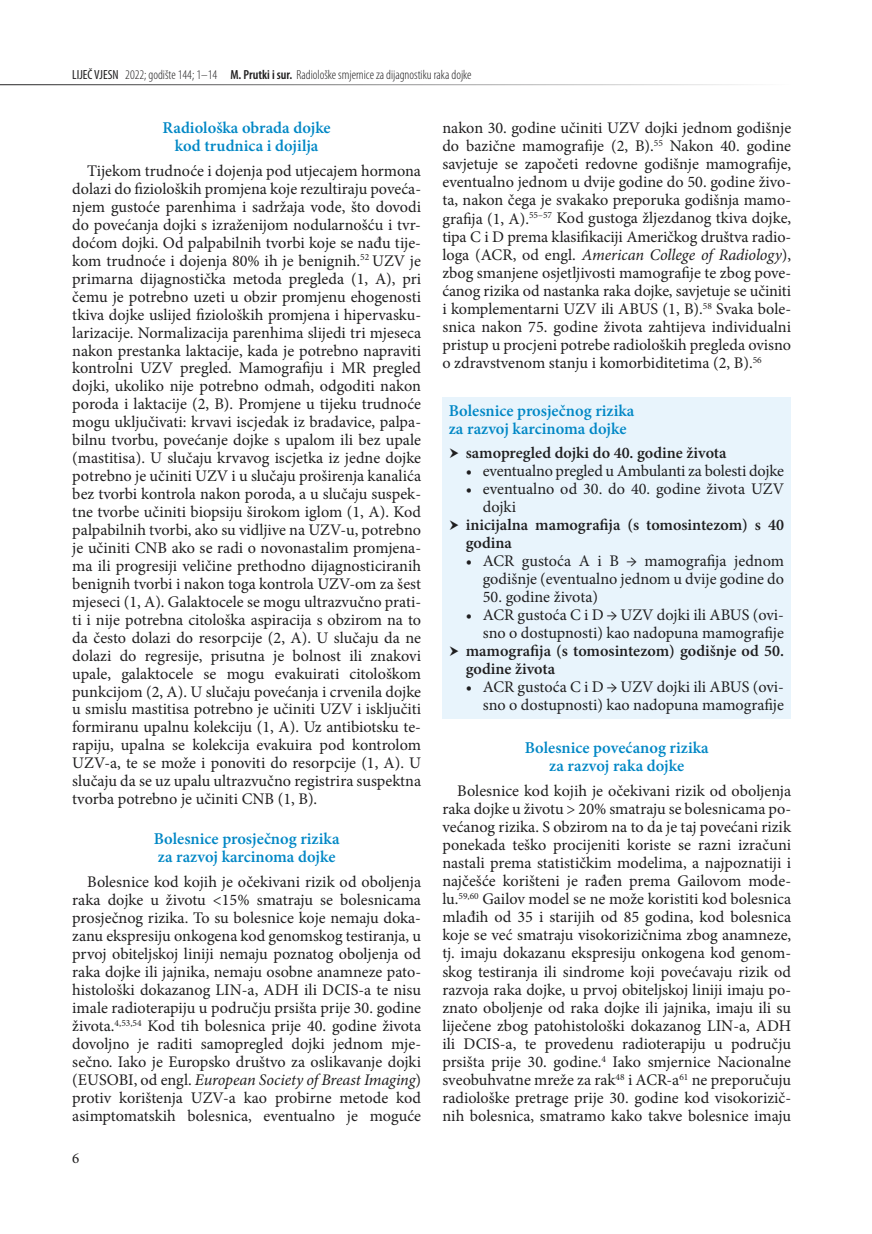
<style>
.page{position:relative;width:872px;height:1234px;background:#fff}
.page>*{position:absolute;margin:0;border:0;box-sizing:border-box;transform-origin:0 0}
.t1{font:600 16.5px/18px "Minion Pro";color:#0087c5;text-align:center}
.t2{font:16.2px/18px "Minion Pro";color:#1f1e1f;text-align:justify}
.t3{font:600 16.2px/18px "Minion Pro";color:#1f1e1f}
.t4{font:15px "Minion Pro";color:#1f1e1f}
.t5{font:300 condensed 13.2px "Myriad Pro";color:#1f1e1f}
.s1{font-weight:400}
.s2{font-weight:600}
.s3{font-style:italic}
</style>
<div class="page">
<hr style="left:0;top:84px;width:791px;height:1px;background:#1f1e1f">
<div style="left:442px;top:397px;width:348px;height:321px;background:#e8f4fc"></div>
<p class="t5" style="left:72px;top:67px;width:401px"><span class="s1">LIJEČ VJESN</span> 2022; godište 144; 1–14 <span class="s2">M. Prutki i sur.</span> Radiološke smjernice za dijagnostiku raka dojke</p>
<p class="t1" style="left:163px;top:119px;width:170px">Radiološka obrada dojke kod trudnica i dojilja</p>
<p class="t2" style="left:72px;top:162px;width:350px;text-indent:15px">Tijekom trudnoće i dojenja pod utjecajem hormona dolazi do fizioloških promjena koje rezultiraju poveća&shy;njem gustoće parenhima i sadržaja vode, što dovodi do povećanja dojki s izraženijom nodularnošću i tvr&shy;doćom dojki. Od palpabilnih tvorbi koje se nađu tije&shy;kom trudnoće i dojenja 80% ih je benignih.<sup>52</sup> UZV je primarna dijagnostička metoda pregleda (1, A), pri čemu je potrebno uzeti u obzir promjenu ehogenosti tkiva dojke uslijed fizioloških promjena i hipervasku&shy;larizacije. Normalizacija parenhima slijedi tri mjeseca nakon prestanka laktacije, kada je potrebno napraviti kontrolni UZV pregled. Mamografiju i MR pregled dojki, ukoliko nije potrebno odmah, odgoditi nakon poroda i laktacije (2, B). Promjene u tijeku trudnoće mogu uključivati: krvavi iscjedak iz bradavice, palpa&shy;bilnu tvorbu, povećanje dojke s upalom ili bez upale (mastitisa). U slučaju krvavog iscjetka iz jedne dojke potrebno je učiniti UZV i u slučaju proširenja kanalića bez tvorbi kontrola nakon poroda, a u slučaju suspek&shy;tne tvorbe učiniti biopsiju širokom iglom (1, A). Kod palpabilnih tvorbi, ako su vidljive na UZV-u, potrebno je učiniti CNB ako se radi o novonastalim promjena&shy;ma ili progresiji veličine prethodno dijagnosticiranih benignih tvorbi i nakon toga kontrola UZV-om za šest mjeseci (1, A). Galaktocele se mogu ultrazvučno prati&shy;ti i nije potrebna citološka aspiracija s obzirom na to da često dolazi do resorpcije (2, A). U slučaju da ne dolazi do regresije, prisutna je bolnost ili znakovi upale, galaktocele se mogu evakuirati citološkom punkcijom (2, A). U slučaju povećanja i crvenila dojke u smislu mastitisa potrebno je učiniti UZV i isključiti formiranu upalnu kolekciju (1, A). Uz antibiotsku te&shy;rapiju, upalna se kolekcija evakuira pod kontrolom UZV-a, te se može i ponoviti do resorpcije (1, A). U slučaju da se uz upalu ultrazvučno registrira suspektna tvorba potrebno je učiniti CNB (1, B).</p>
<p class="t1" style="left:154px;top:829px;width:187px;text-align:left">Bolesnice prosječnog rizika za razvoj karcinoma dojke</p>
<p class="t2" style="left:72px;top:872px;width:350px;text-indent:15px">Bolesnice kod kojih je očekivani rizik od oboljenja raka dojke u životu &lt;15% smatraju se bolesnicama prosječnog rizika. To su bolesnice koje nemaju doka&shy;zanu ekspresiju onkogena kod genomskog testiranja, u prvoj obiteljskoj liniji nemaju poznatog oboljenja od raka dojke ili jajnika, nemaju osobne anamneze pato&shy;histološki dokazanog LIN-a, ADH ili DCIS-a te nisu imale radioterapiju u području prsišta prije 30. godine života.<sup>4,53,54</sup> Kod tih bolesnica prije 40. godine života dovoljno je raditi samopregled dojki jednom mje&shy;sečno. Iako je Europsko društvo za oslikavanje dojki (EUSOBI, od engl. <span class="s3">European Society of Breast Imaging</span>) protiv korištenja UZV-a kao probirne metode kod asimptomatskih bolesnica, eventualno je moguće</p>
<p class="t2" style="left:442px;top:119px;width:350px">nakon 30. godine učiniti UZV dojki jednom godišnje do bazične mamografije (2, B).<sup>55</sup> Nakon 40. godine savjetuje se započeti redovne godišnje mamografije, eventualno jednom u dvije godine do 50. godine živo&shy;ta, nakon čega je svakako preporuka godišnja mamo&shy;grafija (1, A).<sup>55–57</sup> Kod gustoga žljezdanog tkiva dojke, tipa C i D prema klasifikaciji Američkog društva radio&shy;loga (ACR, od engl. <span class="s3">American College of Radiology</span>), zbog smanjene osjetljivosti mamografije te zbog pove&shy;ćanog rizika od nastanka raka dojke, savjetuje se učiniti i komplementarni UZV ili ABUS (1, B).<sup>58</sup> Svaka bole&shy;snica nakon 75. godine života zahtijeva individualni pristup u procjeni potrebe radioloških pregleda ovisno o zdravstvenom stanju i komorbiditetima (2, B).<sup>56</sup></p>
<p class="t1" style="left:449px;top:401px;width:187px;text-align:left">Bolesnice prosječnog rizika za razvoj karcinoma dojke</p>
<p class="t3" style="left:466px;top:444px;width:262px">samopregled dojki do 40. godine života</p>
<p class="t2" style="left:466px;top:462px;width:320px">• eventualno pregled u Ambulanti za bolesti dojke</p>
<p class="t2" style="left:483px;top:480px;width:303px;text-indent:-17px">• eventualno od 30. do 40. godine života UZV dojki</p>
<p class="t3" style="left:466px;top:516px;width:320px">inicijalna mamografija (s tomosintezom) s 40 godina</p>
<p class="t2" style="left:466px;top:552px;width:320px;text-align:right">• ACR gustoća A i B → mamografija jednom godišnje (eventualno jednom u dvije godine do</p>
<p class="t2" style="left:483px;top:588px;width:117px">50. godine života)</p>
<p class="t2" style="left:466px;top:606px;width:320px;text-align:right">• ACR gustoća C i D → UZV dojki ili ABUS (ovi&shy;sno o dostupnosti) kao nadopuna mamografije</p>
<p class="t3" style="left:466px;top:642px;width:320px">mamografija (s tomosintezom) godišnje od 50. godine života</p>
<p class="t2" style="left:466px;top:678px;width:320px;text-align:right">• ACR gustoća C i D → UZV dojki ili ABUS (ovi&shy;sno o dostupnosti) kao nadopuna mamografije</p>
<p class="t1" style="left:525px;top:738px;width:186px">Bolesnice povećanog rizika za razvoj raka dojke</p>
<p class="t2" style="left:442px;top:781px;width:350px;text-indent:15px">Bolesnice kod kojih je očekivani rizik od oboljenja raka dojke u životu &gt; 20% smatraju se bolesnicama po&shy;većanog rizika. S obzirom na to da je taj povećani rizik ponekada teško procijeniti koriste se razni izračuni nastali prema statističkim modelima, a najpoznatiji i najčešće korišteni je rađen prema Gailovom mode&shy;lu.<sup>59,60</sup> Gailov model se ne može koristiti kod bolesnica mlađih od 35 i starijih od 85 godina, kod bolesnica koje se već smatraju visokorizičnima zbog anamneze, tj. imaju dokazanu ekspresiju onkogena kod genom&shy;skog testiranja ili sindrome koji povećavaju rizik od razvoja raka dojke, u prvoj obiteljskoj liniji imaju po&shy;znato oboljenje od raka dojke ili jajnika, imaju ili su liječene zbog patohistološki dokazanog LIN-a, ADH ili DCIS-a, te provedenu radioterapiju u području prsišta prije 30. godine.<sup>4</sup> Iako smjernice Nacionalne sveobuhvatne mreže za rak<sup>48</sup> i ACR-a<sup>61</sup> ne preporučuju radiološke pretrage prije 30. godine kod visokorizič&shy;nih bolesnica, smatramo kako takve bolesnice imaju</p>
<p class="t4" style="left:72px;top:1147px;width:9px">6</p>
</div>
